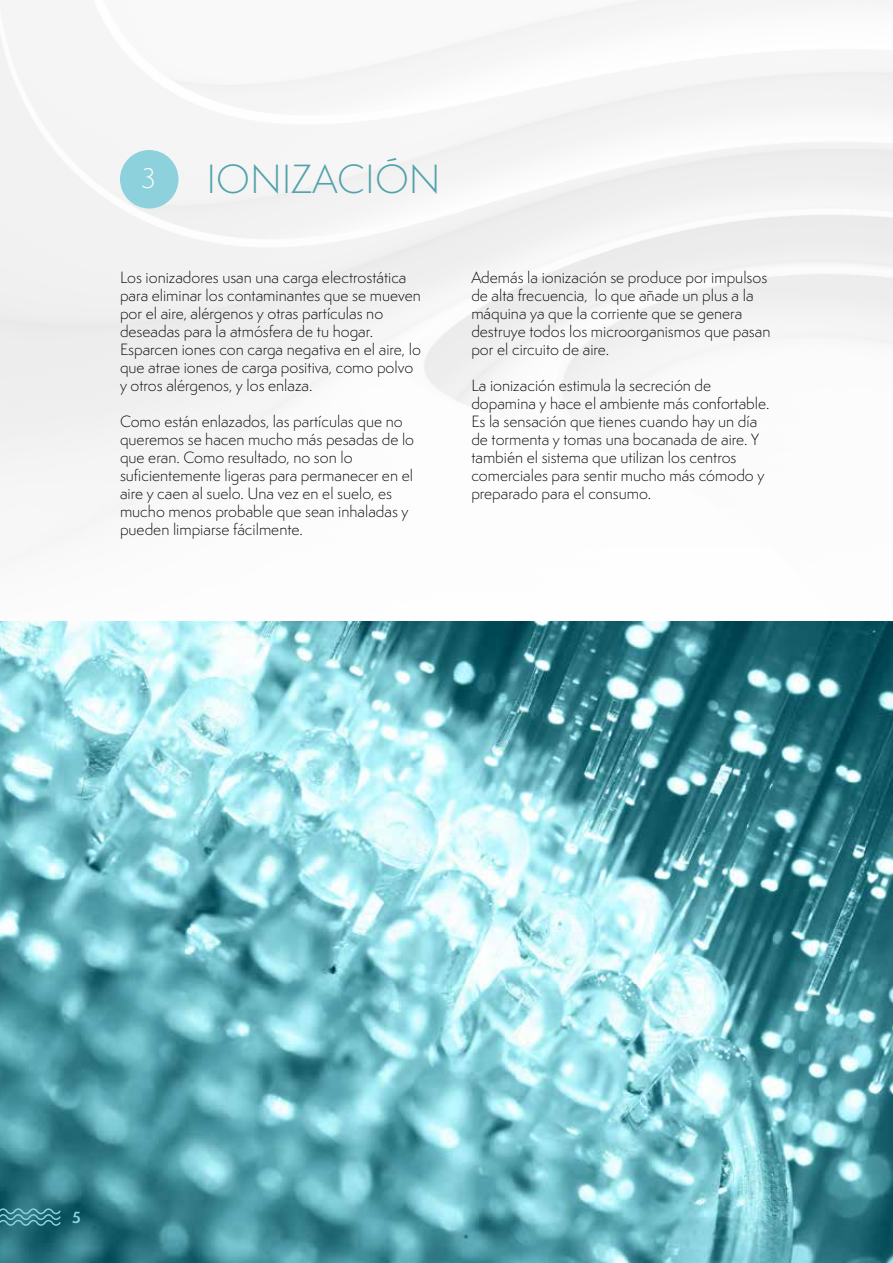
<style>
.page{position:relative;width:893px;height:1263px;background:#fff}
.page>*{position:absolute;margin:0;border:0;box-sizing:border-box;transform-origin:0 0}
.t1{font:300 37.5px "Semplicita Pro";color:#52a2aa}
.t2{font:300 26.4px "Semplicita Pro";color:#fff}
.t3{font:300 15px/18px "Semplicita Pro";color:#000}
.t4{font:700 15px "Semplicita Pro";color:#8dd1dc}
</style>
<div class="page">
<img style="left:0;top:621px;width:893px;height:642px">
<div style="left:120px;top:150px;width:59px;height:58px;background:#8dd1dc;border-radius:50%"></div>
<svg style="left:0;top:1207px;width:62px;height:19px"></svg>
<h2 class="t2" style="left:141px;top:161px;width:16px">3</h2>
<h1 class="t1" style="left:206px;top:154px;width:236px">IONIZACIÓN</h1>
<p class="t3" style="left:120px;top:268px;width:302px">Los ionizadores usan una carga electrostática para eliminar los contaminantes que se mueven por el aire, alérgenos y otras partículas no deseadas para la atmósfera de tu hogar.<br>Esparcen iones con carga negativa en el aire, lo que atrae iones de carga positiva, como polvo y otros alérgenos, y los enlaza.</p>
<p class="t3" style="left:120px;top:412px;width:296px">Como están enlazados, las partículas que no queremos se hacen mucho más pesadas de lo que eran. Como resultado, no son lo suficientemente ligeras para permanecer en el aire y caen al suelo. Una vez en el suelo, es mucho menos probable que sean inhaladas y pueden limpiarse fácilmente.</p>
<p class="t3" style="left:471px;top:268px;width:301px">Además la ionización se produce por impulsos de alta frecuencia, lo que añade un plus a la máquina ya que la corriente que se genera destruye todos los microorganismos que pasan por el circuito de aire.</p>
<p class="t3" style="left:471px;top:376px;width:300px">La ionización estimula la secreción de dopamina y hace el ambiente más confortable.<br>Es la sensación que tienes cuando hay un día de tormenta y tomas una bocanada de aire. Y también el sistema que utilizan los centros comerciales para sentir mucho más cómodo y preparado para el consumo.</p>
<p class="t4" style="left:72px;top:1206px;width:10px">5</p>
</div>
